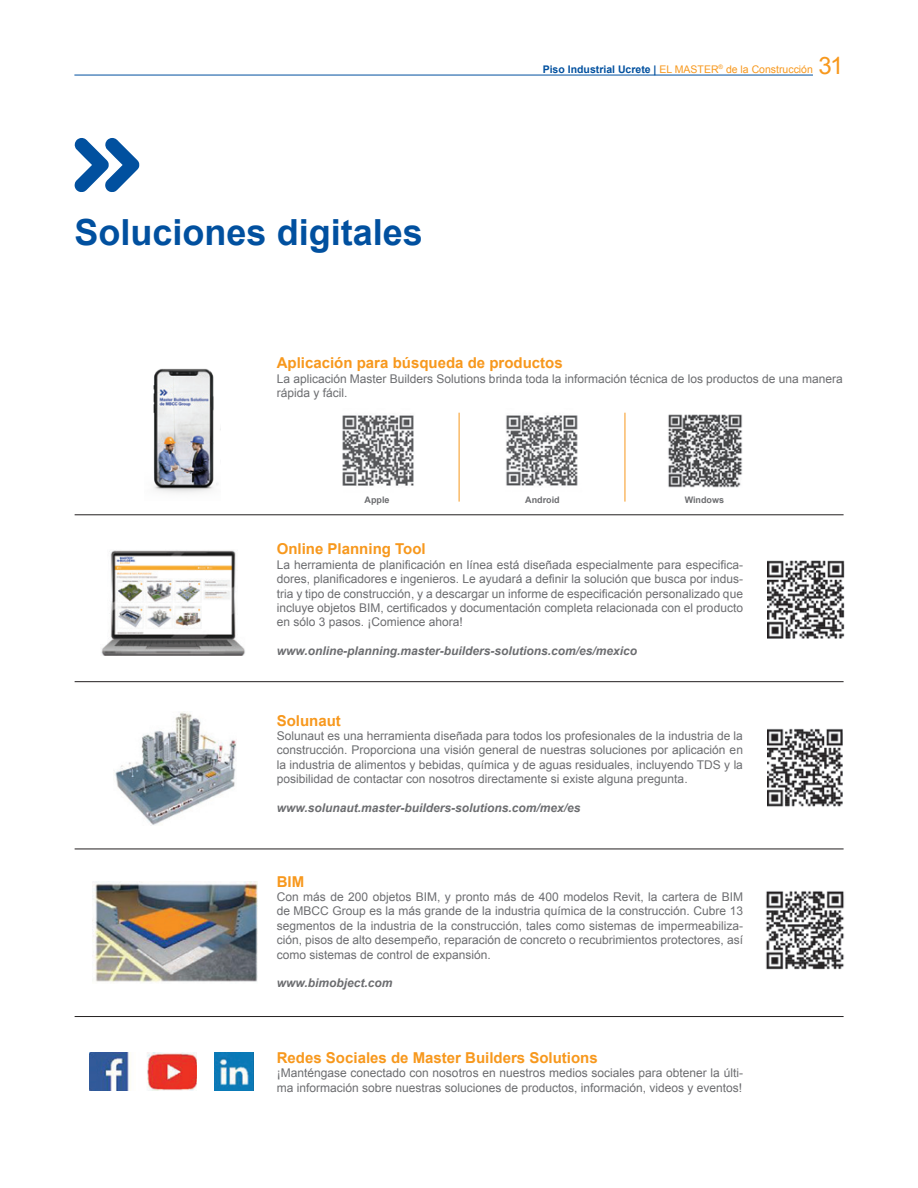
<style>
.page{position:relative;width:918px;height:1188px;background:#fff}
.page>*{position:absolute;margin:0;border:0;box-sizing:border-box;transform-origin:0 0}
.t1{font:700 36px "Arial";color:#01509f}
.t2{font:24px "Arial";color:#f7981d}
.t3{font:700 15px "Arial";color:#f7981d}
.t4{font:12px/14.4px "Arial";color:#6c6d70;text-align:justify}
.t5{font:italic 700 12px "Arial";color:#6c6d70}
.t6{font:10.5px "Arial";color:#f7981d}
.t7{font:700 9px "Arial";color:#6c6d70}
.s1{font-weight:700;color:#01509f}
</style>
<div class="page">
<svg style="left:75px;top:138px;width:64px;height:54px"></svg>
<hr style="left:75px;top:514px;width:769px;height:1px;background:#231f20">
<hr style="left:75px;top:681px;width:769px;height:1px;background:#231f20">
<hr style="left:75px;top:849px;width:769px;height:1px;background:#231f20">
<hr style="left:75px;top:1016px;width:769px;height:1px;background:#231f20">
<img style="left:506px;top:415px;width:72px;height:71px">
<img style="left:342px;top:415px;width:72px;height:71px">
<img style="left:668px;top:414px;width:75px;height:74px">
<img style="left:92px;top:881px;width:165px;height:102px">
<img style="left:90px;top:1052px;width:107px;height:38px">
<img style="left:215px;top:1052px;width:39px;height:39px">
<img style="left:115px;top:712px;width:121px;height:113px">
<img style="left:101px;top:550px;width:144px;height:105px">
<img style="left:767px;top:561px;width:78px;height:78px">
<img style="left:767px;top:729px;width:76px;height:78px">
<img style="left:766px;top:891px;width:78px;height:78px">
<hr style="left:459px;top:413px;width:1px;height:89px;background:#f7981d">
<hr style="left:625px;top:413px;width:1px;height:89px;background:#f7981d">
<img style="left:153px;top:368px;width:65px;height:125px">
<hr style="left:74px;top:75px;width:739px;height:1px;background:#01509f">
<p class="t1" style="left:75px;top:208px;width:350px">Soluciones digitales</p>
<p class="t6" style="left:543px;top:62px;width:272px"><span class="s1">Piso Industrial Ucrete |</span> EL MASTER<sup>®</sup> de la Construcción</p>
<h2 class="t2" style="left:819px;top:50px;width:27px">31</h2>
<p class="t3" style="left:277px;top:353px;width:287px">Aplicación para búsqueda de productos</p>
<p class="t4" style="left:277px;top:371px;width:567px">La aplicación Master Builders Solutions brinda toda la información técnica de los productos de una manera rápida y fácil.</p>
<p class="t7" style="left:365px;top:493px;width:27px">Apple</p>
<p class="t7" style="left:525px;top:493px;width:36px">Android</p>
<p class="t7" style="left:685px;top:493px;width:41px">Windows</p>
<p class="t3" style="left:277px;top:539px;width:150px">Online Planning Tool</p>
<p class="t4" style="left:277px;top:558px;width:468px">La herramienta de planificación en línea está diseñada especialmente para especifica&shy;dores, planificadores e ingenieros. Le ayudará a definir la solución que busca por indus&shy;tria y tipo de construcción, y a descargar un informe de especificación personalizado que incluye objetos BIM, certificados y documentación completa relacionada con el producto en sólo 3 pasos. ¡Comience ahora!</p>
<p class="t5" style="left:277px;top:643px;width:362px">www.online-planning.master-builders-solutions.com/es/mexico</p>
<p class="t3" style="left:277px;top:710px;width:66px">Solunaut</p>
<p class="t4" style="left:277px;top:729px;width:468px">Solunaut es una herramienta diseñada para todos los profesionales de la industria de la construcción. Proporciona una visión general de nuestras soluciones por aplicación en la industria de alimentos y bebidas, química y de aguas residuales, incluyendo TDS y la posibilidad de contactar con nosotros directamente si existe alguna pregunta.</p>
<p class="t5" style="left:277px;top:800px;width:305px">www.solunaut.master-builders-solutions.com/mex/es</p>
<p class="t3" style="left:277px;top:871px;width:29px">BIM</p>
<p class="t4" style="left:277px;top:890px;width:468px">Con más de 200 objetos BIM, y pronto más de 400 modelos Revit, la cartera de BIM de MBCC Group es la más grande de la industria química de la construcción. Cubre 13 segmentos de la industria de la construcción, tales como sistemas de impermeabiliza&shy;ción, pisos de alto desempeño, reparación de concreto o recubrimientos protectores, así como sistemas de control de expansión.</p>
<p class="t5" style="left:277px;top:975px;width:117px">www.bimobject.com</p>
<p class="t3" style="left:277px;top:1048px;width:322px">Redes Sociales de Master Builders Solutions</p>
<p class="t4" style="left:277px;top:1066px;width:468px">¡Manténgase conectado con nosotros en nuestros medios sociales para obtener la últi&shy;ma información sobre nuestras soluciones de productos, información, videos y eventos!</p>
</div>
